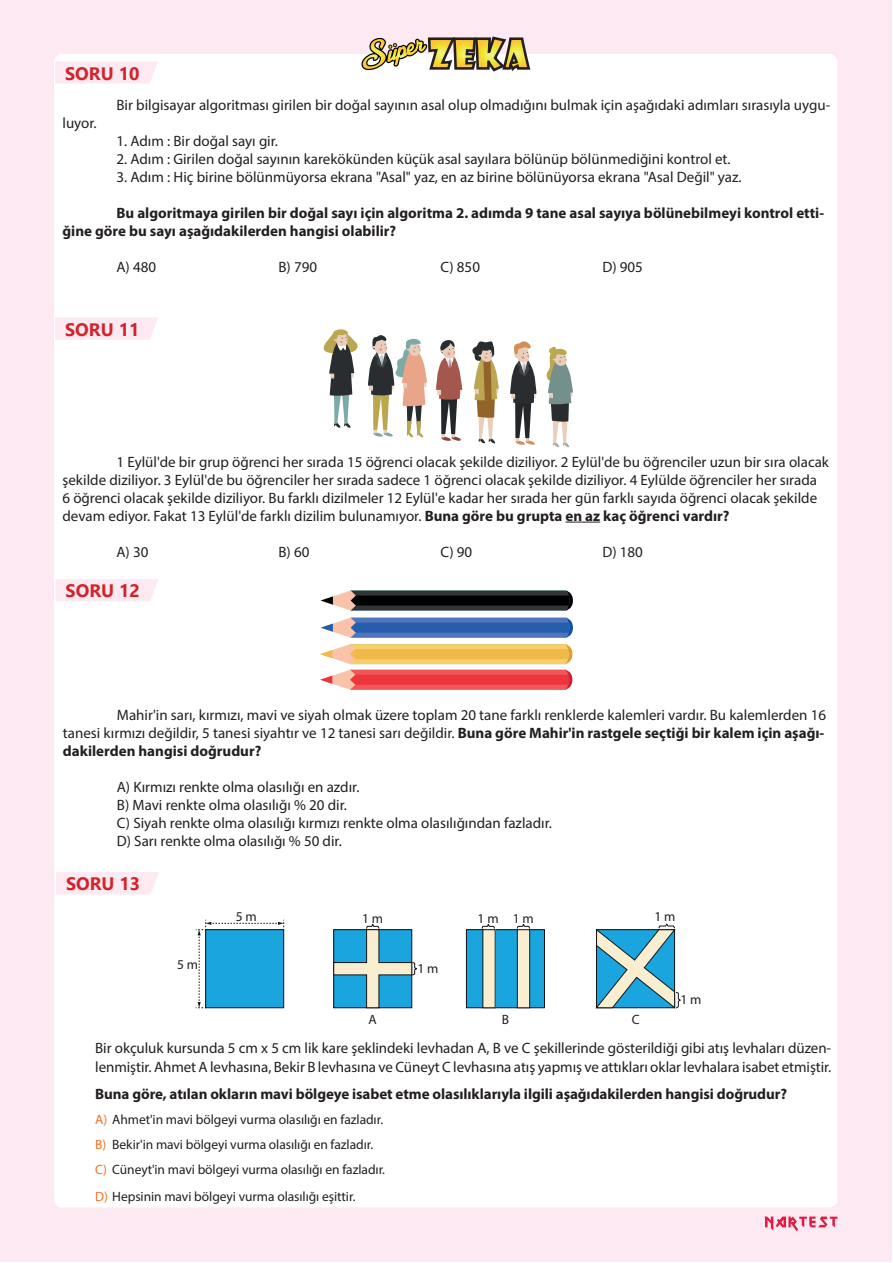
<style>
.page{position:relative;width:893px;height:1263px;background:#fff}
.page>*{position:absolute;margin:0;border:0;box-sizing:border-box;transform-origin:0 0}
.t1{font:700 18px "Segoe UI";color:#d1232a}
.t2{font:15px/18px "Myriad Pro";color:#231f20}
.t3{font:700 15px/18px "Myriad Pro";color:#231f20}
.t4{font:13.5px/25px "Myriad Pro";letter-spacing:-.005em;color:#231f20}
.s1{font-weight:700}
.s2{color:#f36e21}
</style>
<div class="page">
<div style="left:0;top:0;width:891px;height:1261px;background:#fce9f1"></div>
<div style="left:54px;top:54px;width:783px;height:1153px;background:#fff;border-radius:9px"></div>
<svg style="left:764px;top:1216px;width:73px;height:15px"></svg>
<svg style="left:361px;top:36px;width:170px;height:36px"></svg>
<hr style="left:565px;top:522px;width:35px;height:1px;background:#231f20">
<svg style="left:196px;top:920px;width:88px;height:88px"></svg>
<div style="left:466px;top:930px;width:78px;height:78px;background:#1ba5de"></div>
<div style="left:466px;top:929px;width:79px;height:79px;border:1px solid #151418"></div>
<div style="left:483px;top:930px;width:12px;height:78px;background:#f9efd0"></div>
<div style="left:517px;top:930px;width:13px;height:78px;background:#f9efd0"></div>
<div style="left:517px;top:929px;width:13px;height:79px;border:1px solid #151418"></div>
<svg style="left:481px;top:924px;width:14px;height:5px"></svg>
<svg style="left:516px;top:924px;width:15px;height:5px"></svg>
<svg style="left:333px;top:924px;width:85px;height:84px;background:#67b4ce"></svg>
<svg style="left:595px;top:923px;width:86px;height:86px;background:#7ab9cb"></svg>
<svg style="left:55px;top:61px;width:103px;height:23px;background:#fceaf1"></svg>
<svg style="left:55px;top:317px;width:103px;height:23px;background:#fceaf1"></svg>
<div style="left:56px;top:579px;width:102px;height:22px;background:#fce9f1"></div>
<div style="left:56px;top:872px;width:103px;height:22px;background:#fce9f1"></div>
<svg style="left:323px;top:329px;width:35px;height:99px"></svg>
<svg style="left:436px;top:340px;width:26px;height:101px"></svg>
<svg style="left:368px;top:335px;width:59px;height:103px"></svg>
<svg style="left:547px;top:346px;width:26px;height:102px"></svg>
<svg style="left:510px;top:341px;width:26px;height:104px"></svg>
<svg style="left:472px;top:341px;width:27px;height:103px"></svg>
<svg style="left:320px;top:670px;width:252px;height:20px;background:#ef5a5d"></svg>
<svg style="left:320px;top:644px;width:252px;height:20px;background:#f4c669"></svg>
<svg style="left:321px;top:618px;width:252px;height:20px;background:#5379b7"></svg>
<svg style="left:321px;top:590px;width:252px;height:20px;background:#373738"></svg>
<p class="t1" style="left:65px;top:56px;width:76px">SORU 10</p>
<p class="t2" style="left:63px;top:114px;width:36px">luyor.</p>
<p class="t2" style="left:117px;top:96px;width:715px">Bir bilgisayar algoritması girilen bir doğal sayının asal olup olmadığını bulmak için aşağıdaki adımları sırasıyla uygu-</p>
<p class="t2" style="left:117px;top:132px;width:163px">1. Adım : Bir doğal sayı gir.</p>
<p class="t2" style="left:117px;top:150px;width:616px">2. Adım : Girilen doğal sayının karekökünden küçük asal sayılara bölünüp bölünmediğini kontrol et.</p>
<p class="t2" style="left:117px;top:168px;width:627px">3. Adım : Hiç birine bölünmüyorsa ekrana "Asal" yaz, en az birine bölünüyorsa ekrana "Asal Değil" yaz.</p>
<p class="t3" style="left:63px;top:204px;width:763px;text-indent:54px">Bu algoritmaya girilen bir doğal sayı için algoritma 2. adımda 9 tane asal sayıya bölünebilmeyi kontrol etti&shy;ğine göre bu sayı aşağıdakilerden hangisi olabilir?</p>
<p class="t2" style="left:117px;top:258px;width:41px">A) 480</p>
<p class="t2" style="left:279px;top:258px;width:40px">B) 790</p>
<p class="t2" style="left:441px;top:258px;width:41px">C) 850</p>
<p class="t2" style="left:603px;top:258px;width:42px">D) 905</p>
<p class="t1" style="left:65px;top:312px;width:76px">SORU 11</p>
<p class="t2" style="left:63px;top:452px;width:768px;text-indent:54px">1 Eylül'de bir grup öğrenci her sırada 15 öğrenci olacak şekilde diziliyor. 2 Eylül'de bu öğrenciler uzun bir sıra olacak şekilde diziliyor. 3 Eylül'de bu öğrenciler her sırada sadece 1 öğrenci olacak şekilde diziliyor. 4 Eylülde öğrenciler her sırada<br>6 öğrenci olacak şekilde diziliyor. Bu farklı dizilmeler 12 Eylül'e kadar her sırada her gün farklı sayıda öğrenci olacak şekilde devam ediyor. Fakat 13 Eylül'de farklı dizilim bulunamıyor. <span class="s1">Buna göre bu grupta en az kaç öğrenci vardır?</span></p>
<p class="t2" style="left:117px;top:542px;width:33px">A) 30</p>
<p class="t2" style="left:279px;top:542px;width:32px">B) 60</p>
<p class="t2" style="left:441px;top:542px;width:33px">C) 90</p>
<p class="t2" style="left:603px;top:542px;width:42px">D) 180</p>
<p class="t1" style="left:66px;top:574px;width:76px">SORU 12</p>
<p class="t2" style="left:63px;top:705px;width:765px;text-align:justify;text-indent:54px">Mahir'in sarı, kırmızı, mavi ve siyah olmak üzere toplam 20 tane farklı renklerde kalemleri vardır. Bu kalemlerden 16 tanesi kırmızı değildir, 5 tanesi siyahtır ve 12 tanesi sarı değildir. <span class="s1">Buna göre Mahir'in rastgele seçtiği bir kalem için aşağı&shy;dakilerden hangisi doğrudur?</span></p>
<p class="t2" style="left:117px;top:777px;width:437px">A) Kırmızı renkte olma olasılığı en azdır.<br>B) Mavi renkte olma olasılığı % 20 dir.<br>C) Siyah renkte olma olasılığı kırmızı renkte olma olasılığından fazladır.<br>D) Sarı renkte olma olasılığı % 50 dir.</p>
<p class="t1" style="left:66px;top:867px;width:76px">SORU 13</p>
<p class="t4" style="left:177px;top:951px;width:23px">5 m</p>
<p class="t4" style="left:236px;top:904px;width:23px">5 m</p>
<p class="t4" style="left:362px;top:906px;width:23px">1 m</p>
<p class="t4" style="left:478px;top:906px;width:58px">1 m 1 m</p>
<p class="t4" style="left:417px;top:956px;width:23px">1 m</p>
<p class="t4" style="left:654px;top:903px;width:23px">1 m</p>
<p class="t4" style="left:680px;top:987px;width:23px">1 m</p>
<p class="t4" style="left:369px;top:1006px;width:10px">A</p>
<p class="t4" style="left:502px;top:1006px;width:9px">B</p>
<p class="t4" style="left:632px;top:1006px;width:9px">C</p>
<p class="t2" style="left:95px;top:1038px;width:738px;line-height:18.8px">Bir okçuluk kursunda 5 cm x 5 cm lik kare şeklindeki levhadan A, B ve C şekillerinde gösterildiği gibi atış levhaları düzen&shy;lenmiştir. Ahmet A levhasına, Bekir B levhasına ve Cüneyt C levhasına atış yapmış ve attıkları oklar levhalara isabet etmiştir.</p>
<p class="t3" style="left:95px;top:1084px;width:693px">Buna göre, atılan okların mavi bölgeye isabet etme olasılıklarıyla ilgili aşağıdakilerden hangisi doğrudur?</p>
<p class="t4" style="left:95px;top:1107px;width:291px"><span class="s2">A)</span> Ahmet'in mavi bölgeyi vurma olasılığı en fazladır.<br><span class="s2">B)</span> Bekir'in mavi bölgeyi vurma olasılığı en fazladır.<br><span class="s2">C)</span> Cüneyt'in mavi bölgeyi vurma olasılığı en fazladır.</p>
<p class="t4" style="left:95px;top:1183px;width:262px"><span class="s2">D)</span> Hepsinin mavi bölgeyi vurma olasılığı eşittir.</p>
</div>
